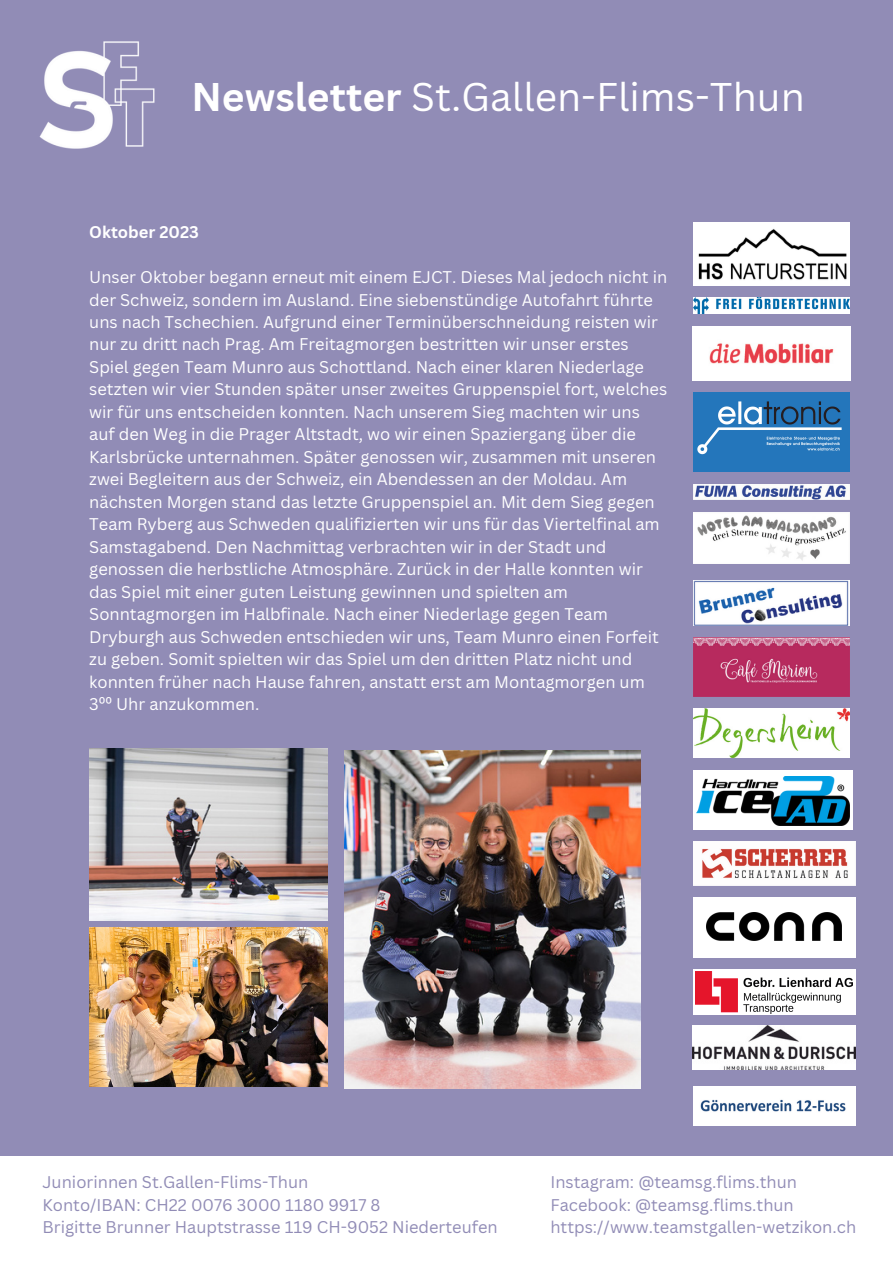
<style>
.page{position:relative;width:893px;height:1264px;background:#fff}
.page>*{position:absolute;margin:0;border:0;box-sizing:border-box;transform-origin:0 0}
.t1{font:39px "Canva Sans";color:#fff}
.t2{font:16.5px/22.5px "Canva Sans";color:#fff}
.t3{font:16.5px "Canva Sans";color:#918cb6}
.t4{font:700 16.5px "Canva Sans";color:#fff}
.s1{font-weight:700}
</style>
<div class="page">
<div style="left:0;top:0;width:892px;height:1262px;background:#918cb6"></div>
<img style="left:39px;top:41px;width:116px;height:108px">
<img style="left:693px;top:298px;width:156px;height:16px">
<img style="left:693px;top:223px;width:156px;height:63px">
<img style="left:693px;top:392px;width:156px;height:80px">
<img style="left:693px;top:484px;width:156px;height:16px">
<img style="left:693px;top:512px;width:156px;height:51px">
<img style="left:693px;top:580px;width:156px;height:45px">
<img style="left:693px;top:637px;width:156px;height:59px">
<img style="left:693px;top:708px;width:156px;height:49px">
<div style="left:693px;top:770px;width:159px;height:59px;background:#fff"></div>
<img style="left:696px;top:777px;width:153px;height:48px">
<img style="left:693px;top:841px;width:162px;height:44px">
<div style="left:693px;top:897px;width:162px;height:60px;background:#fff"></div>
<div style="left:693px;top:969px;width:162px;height:46px;background:#fff"></div>
<img style="left:695px;top:971px;width:157px;height:42px">
<img style="left:692px;top:326px;width:158px;height:54px">
<div style="left:0;top:1155px;width:892px;height:107px;background:#fff"></div>
<img style="left:692px;top:1025px;width:163px;height:44px">
<img style="left:706px;top:912px;width:135px;height:28px">
<img style="left:693px;top:1086px;width:162px;height:38px">
<img style="left:344px;top:750px;width:296px;height:338px">
<img style="left:89px;top:748px;width:239px;height:172px">
<img style="left:89px;top:927px;width:239px;height:159px">
<p class="t1" style="left:191px;top:70px;width:615px"><span class="s1">Newsletter</span> St.Gallen-Flims-Thun</p>
<p class="t4" style="left:89px;top:220px;width:111px">Oktober 2023</p>
<p class="t2" style="left:89px;top:265px;width:579px">Unser Oktober begann erneut mit einem EJCT. Dieses Mal jedoch nicht in der Schweiz, sondern im Ausland. Eine siebenstündige Autofahrt führte uns nach Tschechien. Aufgrund einer Terminüberschneidung reisten wir nur zu dritt nach Prag. Am Freitagmorgen bestritten wir unser erstes Spiel gegen Team Munro aus Schottland. Nach einer klaren Niederlage setzten wir vier Stunden später unser zweites Gruppenspiel fort, welches wir für uns entscheiden konnten. Nach unserem Sieg machten wir uns auf den Weg in die Prager Altstadt, wo wir einen Spaziergang über die Karlsbrücke unternahmen. Später genossen wir, zusammen mit unseren zwei Begleitern aus der Schweiz, ein Abendessen an der Moldau. Am nächsten Morgen stand das letzte Gruppenspiel an. Mit dem Sieg gegen Team Ryberg aus Schweden qualifizierten wir uns für das Viertelfinal am Samstagabend. Den Nachmittag verbrachten wir in der Stadt und genossen die herbstliche Atmosphäre. Zurück in der Halle konnten wir das Spiel mit einer guten Leistung gewinnen und spielten am Sonntagmorgen im Halbfinale. Nach einer Niederlage gegen Team Dryburgh aus Schweden entschieden wir uns, Team Munro einen Forfeit zu geben. Somit spielten wir das Spiel um den dritten Platz nicht und konnten früher nach Hause fahren, anstatt erst am Montagmorgen um 3⁰⁰ Uhr anzukommen.</p>
<p class="t3" style="left:42px;top:1170px;width:267px">Juniorinnen St.Gallen-Flims-Thun</p>
<p class="t3" style="left:42px;top:1193px;width:339px">Konto/IBAN: CH22 0076 3000 1180 9917 8</p>
<p class="t3" style="left:42px;top:1215px;width:456px">Brigitte Brunner Hauptstrasse 119 CH-9052 Niederteufen</p>
<p class="t3" style="left:550px;top:1170px;width:248px">Instagram: @teamsg.flims.thun</p>
<p class="t3" style="left:550px;top:1193px;width:245px">Facebook: @teamsg.flims.thun</p>
<p class="t3" style="left:550px;top:1215px;width:307px">https://www.teamstgallen-wetzikon.ch</p>
</div>
